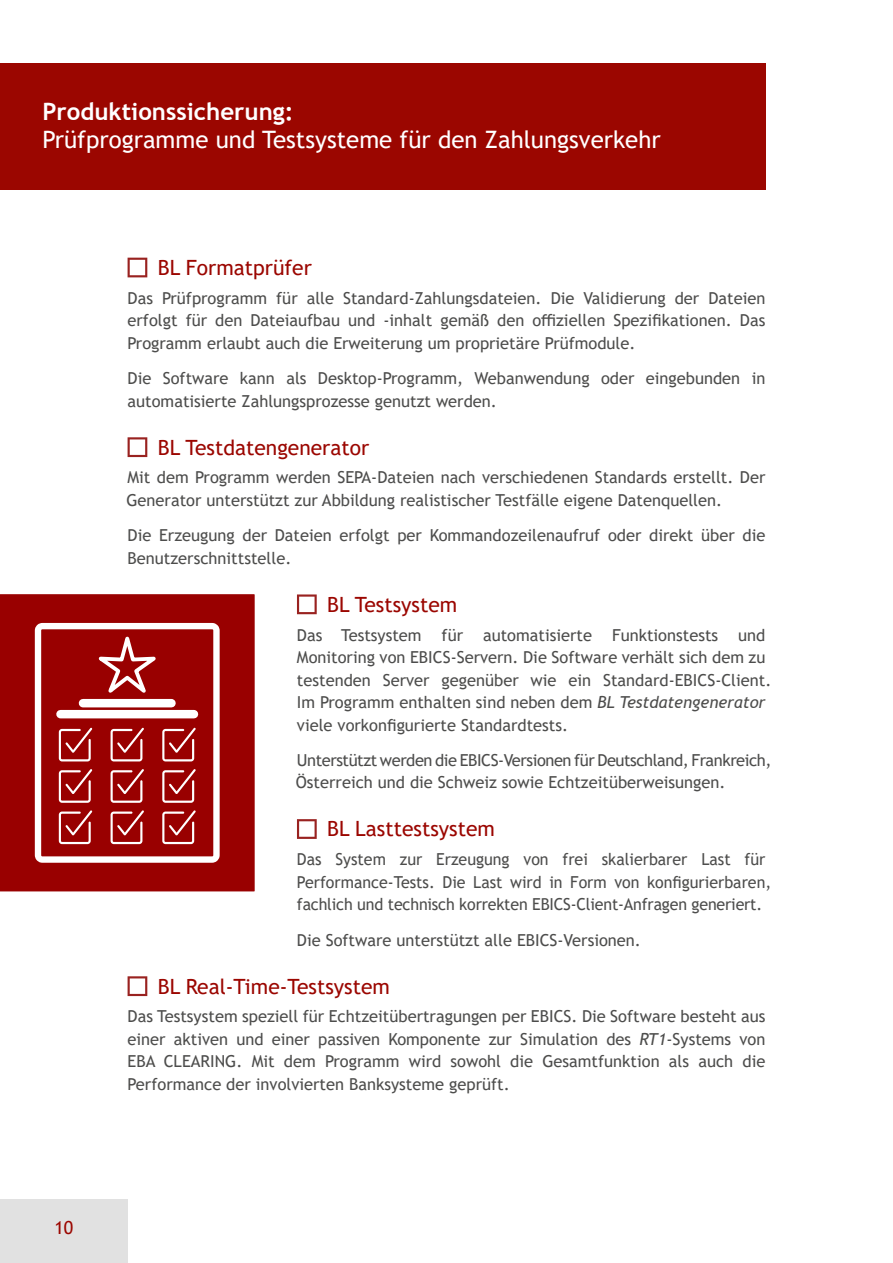
<style>
.page{position:relative;width:893px;height:1263px;background:#fff}
.page>*{position:absolute;margin:0;border:0;box-sizing:border-box;transform-origin:0 0}
.t1{font:24px "Trebuchet MS";color:#fff}
.t2{font:700 24px "Trebuchet MS";color:#fff}
.t3{font:21px "Trebuchet MS";color:#9b0600}
.t4{font:18px "Trebuchet MS";color:#9b0600}
.t5{font:16.5px/22.5px "Trebuchet MS";color:#4d4d4c}
.t6{font:16.5px/22.5px "Trebuchet MS";letter-spacing:-.025em;color:#4d4d4c}
.s1{font-style:italic}
</style>
<div class="page">
<div style="left:0;top:64px;width:765px;height:126px;background:#9b0600"></div>
<svg style="left:128px;top:258px;width:19px;height:19px"></svg>
<svg style="left:128px;top:437px;width:19px;height:20px"></svg>
<svg style="left:297px;top:594px;width:20px;height:20px"></svg>
<svg style="left:297px;top:819px;width:20px;height:20px"></svg>
<svg style="left:128px;top:976px;width:19px;height:20px"></svg>
<div style="left:0;top:1199px;width:128px;height:64px;background:#e1e1e1"></div>
<div style="left:0;top:594px;width:254px;height:297px;background:#900"></div>
<div style="left:35px;top:623px;width:185px;height:240px;border:13px solid #fff"></div>
<div style="left:41px;top:629px;width:172px;height:227px;background:#900"></div>
<svg style="left:88px;top:624px;width:79px;height:75px"></svg>
<div style="left:83px;top:699px;width:88px;height:8px;background:#fff"></div>
<div style="left:60px;top:710px;width:134px;height:8px;background:#fff"></div>
<svg style="left:59px;top:728px;width:33px;height:33px"></svg>
<svg style="left:59px;top:769px;width:33px;height:34px"></svg>
<svg style="left:59px;top:810px;width:33px;height:34px"></svg>
<svg style="left:111px;top:728px;width:33px;height:33px"></svg>
<svg style="left:111px;top:769px;width:33px;height:34px"></svg>
<svg style="left:111px;top:810px;width:33px;height:34px"></svg>
<svg style="left:162px;top:728px;width:34px;height:33px"></svg>
<svg style="left:162px;top:769px;width:34px;height:34px"></svg>
<svg style="left:162px;top:810px;width:34px;height:34px"></svg>
<h1 class="t2" style="left:43px;top:102px;width:253px">Produktionssicherung:</h1>
<h1 class="t1" style="left:43px;top:131px;width:620px">Prüfprogramme und Testsysteme für den Zahlungsverkehr</h1>
<p class="t4" style="left:54px;top:1221px;width:20px">10</p>
<p class="t3" style="left:158px;top:259px;width:156px">BL Formatprüfer</p>
<p class="t5" style="left:128px;top:288px;width:639px;text-align:justify">Das Prüfprogramm für alle Standard-Zahlungsdateien. Die Validierung der Dateien erfolgt für den Dateiaufbau und -inhalt gemäß den offiziellen Spezifikationen. Das Programm erlaubt auch die Erweiterung um proprietäre Prüfmodule.</p>
<p class="t5" style="left:128px;top:368px;width:639px">Die Software kann als Desktop-Programm, Webanwendung oder eingebunden in automatisierte Zahlungsprozesse genutzt werden.</p>
<p class="t3" style="left:158px;top:439px;width:213px">BL Testdatengenerator</p>
<p class="t5" style="left:126px;top:468px;width:640px">Mit dem Programm werden SEPA-Dateien nach verschiedenen Standards erstellt. Der<br>Generator unterstützt zur Abbildung realistischer Testfälle eigene Datenquellen.</p>
<p class="t5" style="left:128px;top:526px;width:639px">Die Erzeugung der Dateien erfolgt per Kommandozeilenaufruf oder direkt über die<br>Benutzerschnittstelle.</p>
<p class="t3" style="left:327px;top:596px;width:132px">BL Testsystem</p>
<p class="t5" style="left:297px;top:625px;width:476px">Das Testsystem für automatisierte Funktionstests und Monitoring von EBICS-Servern. Die Software verhält sich dem zu testenden Server gegenüber wie ein Standard-EBICS-Client.<br>Im Programm enthalten sind neben dem <span class="s1">BL Testdatengenerator </span>viele vorkonfigurierte Standardtests.</p>
<p class="t6" style="left:296px;top:750px;width:477px">Unterstützt werden die EBICS-Versionen für Deutschland, Frankreich,<br>Österreich und die Schweiz sowie Echtzeitüberweisungen.</p>
<p class="t3" style="left:327px;top:821px;width:169px">BL Lasttestsystem</p>
<p class="t5" style="left:297px;top:850px;width:476px">Das System zur Erzeugung von frei skalierbarer Last für<br>Performance-Tests. Die Last wird in Form von konfigurierbaren, fachlich und technisch korrekten EBICS-Client-Anfragen generiert.</p>
<p class="t5" style="left:297px;top:930px;width:346px">Die Software unterstützt alle EBICS-Versionen.</p>
<p class="t3" style="left:158px;top:978px;width:234px">BL Real-Time-Testsystem</p>
<p class="t5" style="left:128px;top:1007px;width:639px;text-align:justify">Das Testsystem speziell für Echtzeitübertragungen per EBICS. Die Software besteht aus einer aktiven und einer passiven Komponente zur Simulation des <span class="s1">RT1</span>-Systems von EBA CLEARING. Mit dem Programm wird sowohl die Gesamtfunktion als auch die Performance der involvierten Banksysteme geprüft.</p>
</div>
